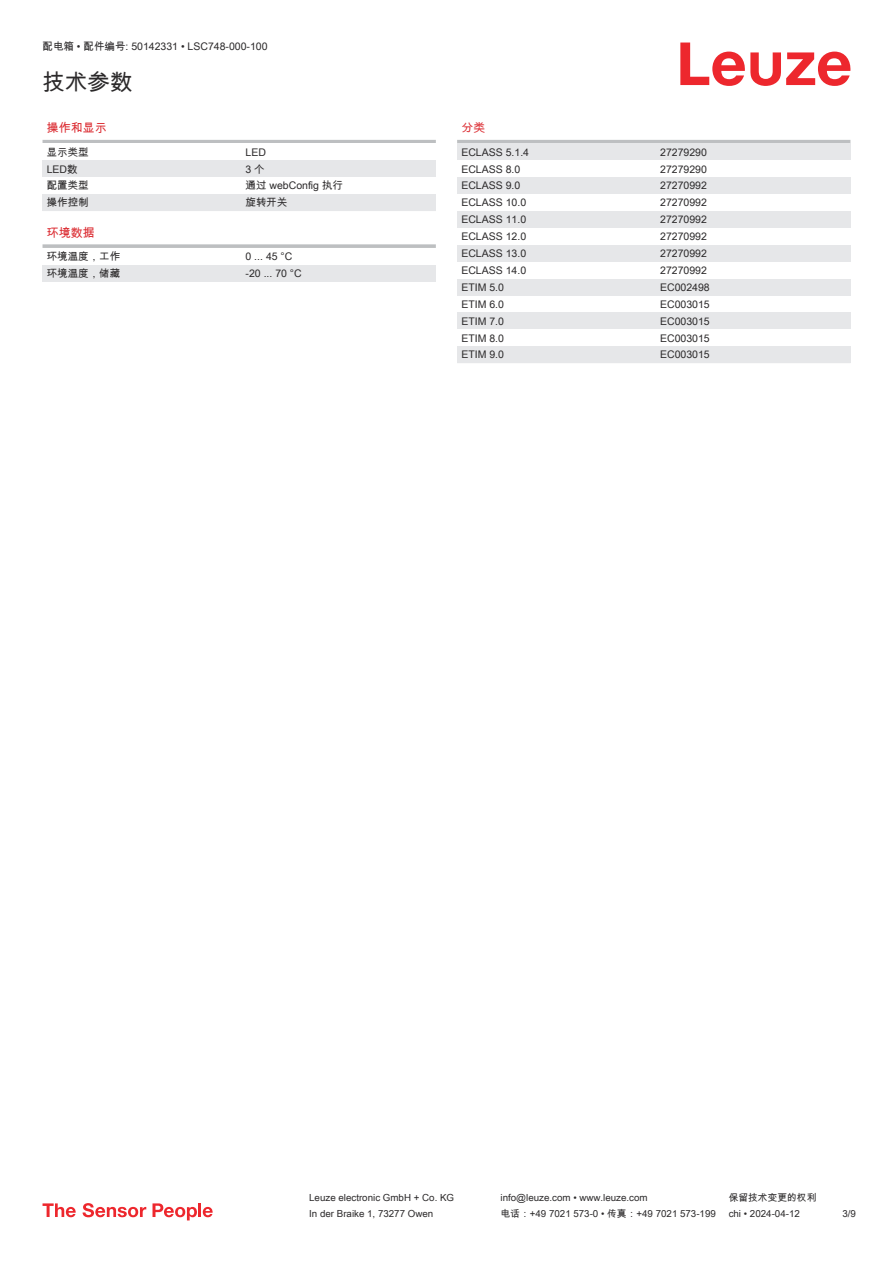
<style>
.page{position:relative;width:893px;height:1263px;background:#fff}
.page>*{position:absolute;margin:0;border:0;box-sizing:border-box;transform-origin:0 0}
.t1{font:22.5px "Arial Unicode MS";color:#2b292a}
.t2{font:12px "Arial Unicode MS";color:#db2a30}
.t3{font:10.5px "Arial Unicode MS";color:#2b292a}
.t4{font:9.75px "Arial Unicode MS";color:#2b292a}
</style>
<div class="page">
<svg style="left:680px;top:43px;width:170px;height:43px"></svg>
<hr style="left:43px;top:140px;width:393px;height:3px;background:#bdbfc1">
<div style="left:43px;top:160px;width:199px;height:17px;background:#e6e7e9"></div>
<div style="left:242px;top:160px;width:194px;height:17px;background:#e6e7e9"></div>
<div style="left:43px;top:194px;width:199px;height:17px;background:#e6e7e9"></div>
<div style="left:242px;top:194px;width:194px;height:17px;background:#e6e7e9"></div>
<svg style="left:43px;top:244px;width:393px;height:4px;background:#c3c5c7"></svg>
<div style="left:43px;top:265px;width:199px;height:17px;background:#e6e7e9"></div>
<div style="left:242px;top:265px;width:194px;height:17px;background:#e6e7e9"></div>
<hr style="left:457px;top:140px;width:393px;height:3px;background:#bdbfc1">
<div style="left:457px;top:143px;width:200px;height:17px;background:#e6e7e9"></div>
<div style="left:657px;top:143px;width:193px;height:17px;background:#e6e7e9"></div>
<div style="left:457px;top:177px;width:200px;height:17px;background:#e6e7e9"></div>
<div style="left:657px;top:177px;width:193px;height:17px;background:#e6e7e9"></div>
<div style="left:457px;top:211px;width:200px;height:17px;background:#e6e7e9"></div>
<div style="left:657px;top:211px;width:193px;height:17px;background:#e6e7e9"></div>
<div style="left:457px;top:245px;width:200px;height:17px;background:#e6e7e9"></div>
<div style="left:657px;top:245px;width:193px;height:17px;background:#e6e7e9"></div>
<div style="left:457px;top:279px;width:200px;height:17px;background:#e6e7e9"></div>
<div style="left:657px;top:279px;width:193px;height:17px;background:#e6e7e9"></div>
<div style="left:457px;top:312px;width:200px;height:17px;background:#e6e7e9"></div>
<div style="left:657px;top:312px;width:193px;height:17px;background:#e6e7e9"></div>
<div style="left:457px;top:346px;width:200px;height:17px;background:#e6e7e9"></div>
<div style="left:657px;top:346px;width:193px;height:17px;background:#e6e7e9"></div>
<svg style="left:43px;top:1203px;width:33px;height:14px"></svg>
<svg style="left:83px;top:1203px;width:63px;height:14px"></svg>
<svg style="left:153px;top:1203px;width:44px;height:17px"></svg>
<hr style="left:198px;top:1203px;width:3px;height:14px;background:#ed272d">
<svg style="left:203px;top:1207px;width:10px;height:10px"></svg>
<p class="t3" style="left:43px;top:39px;width:227px">配电箱 • 配件编号: 50142331 • LSC748-000-100</p>
<h1 class="t1" style="left:43px;top:66px;width:91px">技术参数</h1>
<p class="t2" style="left:47px;top:119px;width:61px">操作和显示</p>
<p class="t3" style="left:47px;top:144px;width:43px">显示类型</p>
<p class="t3" style="left:246px;top:146px;width:22px">LED</p>
<p class="t3" style="left:47px;top:161px;width:32px">LED数</p>
<p class="t3" style="left:246px;top:161px;width:21px">3 个</p>
<p class="t3" style="left:47px;top:178px;width:43px">配置类型</p>
<p class="t3" style="left:246px;top:178px;width:99px">通过 webConfig 执行</p>
<p class="t3" style="left:47px;top:195px;width:43px">操作控制</p>
<p class="t3" style="left:246px;top:195px;width:43px">旋转开关</p>
<p class="t2" style="left:47px;top:224px;width:49px">环境数据</p>
<p class="t3" style="left:47px;top:249px;width:75px">环境温度，工作</p>
<p class="t3" style="left:246px;top:249px;width:48px">0 ... 45 °C</p>
<p class="t3" style="left:47px;top:266px;width:75px">环境温度，储藏</p>
<p class="t3" style="left:246px;top:266px;width:58px">-20 ... 70 °C</p>
<p class="t2" style="left:461px;top:119px;width:25px">分类</p>
<p class="t3" style="left:461px;top:144px;width:69px">ECLASS 5.1.4</p>
<p class="t3" style="left:660px;top:144px;width:48px">27279290</p>
<p class="t3" style="left:461px;top:161px;width:60px">ECLASS 8.0</p>
<p class="t3" style="left:660px;top:161px;width:48px">27279290</p>
<p class="t3" style="left:461px;top:178px;width:60px">ECLASS 9.0</p>
<p class="t3" style="left:660px;top:178px;width:48px">27270992</p>
<p class="t3" style="left:461px;top:195px;width:66px">ECLASS 10.0</p>
<p class="t3" style="left:660px;top:195px;width:48px">27270992</p>
<p class="t3" style="left:461px;top:212px;width:66px">ECLASS 11.0</p>
<p class="t3" style="left:660px;top:212px;width:48px">27270992</p>
<p class="t3" style="left:461px;top:229px;width:66px">ECLASS 12.0</p>
<p class="t3" style="left:660px;top:229px;width:48px">27270992</p>
<p class="t3" style="left:461px;top:246px;width:66px">ECLASS 13.0</p>
<p class="t3" style="left:660px;top:246px;width:48px">27270992</p>
<p class="t3" style="left:461px;top:263px;width:66px">ECLASS 14.0</p>
<p class="t3" style="left:660px;top:263px;width:48px">27270992</p>
<p class="t3" style="left:461px;top:280px;width:44px">ETIM 5.0</p>
<p class="t3" style="left:660px;top:280px;width:51px">EC002498</p>
<p class="t3" style="left:461px;top:296px;width:44px">ETIM 6.0</p>
<p class="t3" style="left:660px;top:296px;width:51px">EC003015</p>
<p class="t3" style="left:461px;top:313px;width:44px">ETIM 7.0</p>
<p class="t3" style="left:660px;top:313px;width:51px">EC003015</p>
<p class="t3" style="left:461px;top:330px;width:44px">ETIM 8.0</p>
<p class="t3" style="left:660px;top:330px;width:51px">EC003015</p>
<p class="t3" style="left:461px;top:347px;width:44px">ETIM 9.0</p>
<p class="t3" style="left:660px;top:347px;width:51px">EC003015</p>
<p class="t4" style="left:309px;top:1191px;width:146px">Leuze electronic GmbH + Co. KG</p>
<p class="t4" style="left:501px;top:1191px;width:149px">info@leuze.com • www.leuze.com</p>
<p class="t4" style="left:729px;top:1191px;width:89px">保留技术变更的权利</p>
<p class="t4" style="left:309px;top:1206px;width:126px">In der Braike 1, 73277 Owen</p>
<p class="t4" style="left:501px;top:1206px;width:217px">电话：+49 7021 573-0 • 传真：+49 7021 573-199</p>
<p class="t4" style="left:729px;top:1206px;width:73px">chi • 2024-04-12</p>
<p class="t4" style="left:842px;top:1206px;width:15px">3/9</p>
</div>
